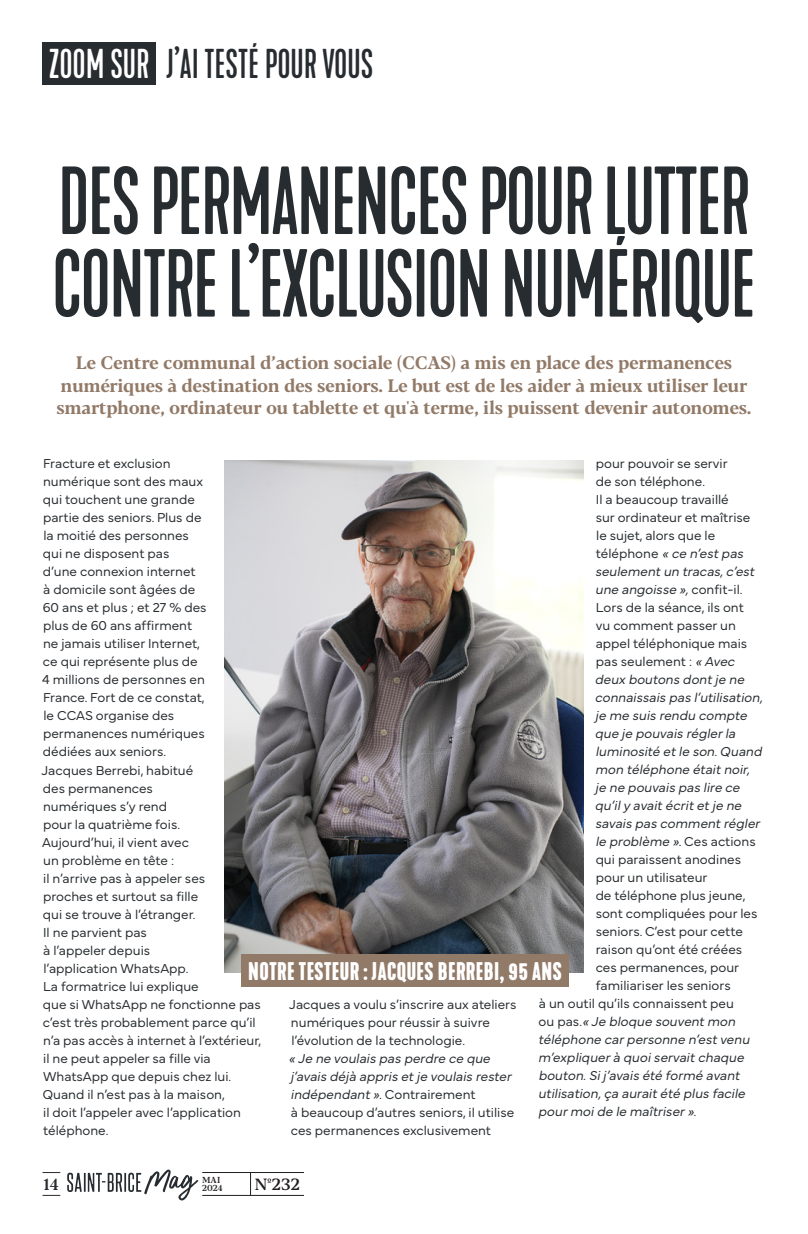
<style>
.page{position:relative;width:808px;height:1234px;background:#fff}
.page>*{position:absolute;margin:0;border:0;box-sizing:border-box;transform-origin:0 0}
.t1{font:condensed 90px/82.5px "Kapra Neue";letter-spacing:-.02em;color:#272c30}
.t2{font:condensed 38.85px "Kapra Neue";color:#272c30}
.t3{font:600 condensed 23.85px "Kapra Neue";letter-spacing:.02em;color:#fff}
.t4{font:700 18px/22.5px "Blacker Pro Tx";letter-spacing:-.015em;color:#927a68;text-align:center}
.t5{font:500 16.2px "Blacker Pro Tx";color:#231f20}
.t6{font:500 16.2px "Blacker Pro Tx";color:#272c30}
.t7{font:300 13.5px/18px "Mundial";color:#272c30}
.t8{font:italic 300 13.5px "Mundial";color:#272c30}
.t9{font:500 8.7px "Blacker Pro Tx";color:#231f20}
.s1{color:#fff}
.s2{font-style:normal}
.s3{font-style:italic}
</style>
<div class="page">
<div style="left:43px;top:43px;width:113px;height:42px;background:#272c30"></div>
<img style="left:225px;top:460px;width:359px;height:512px">
<div style="left:241px;top:954px;width:328px;height:32px;background:#927a68"></div>
<hr style="left:202px;top:1171px;width:102px;height:1px;background:#231f20">
<hr style="left:202px;top:1194px;width:102px;height:1px;background:#231f20">
<svg style="left:250px;top:1172px;width:1px;height:22px"></svg>
<svg style="left:67px;top:1169px;width:131px;height:31px"></svg>
<svg style="left:43px;top:1194px;width:17px;height:1px"></svg>
<h2 class="t2" style="left:49px;top:41px;width:326px"><span class="s1">ZOOM SUR</span> J’AI TESTÉ POUR VOUS</h2>
<h1 class="t1" style="left:52px;top:162px;width:705px">DES PERMANENCES POUR LUTTER<br>CONTRE L’EXCLUSION NUMÉRIQUE</h1>
<p class="t4" style="left:56px;top:350px;width:696px">Le Centre communal d’action sociale (CCAS) a mis en place des permanences numériques à destination des seniors. Le but est de les aider à mieux utiliser leur smartphone, ordinateur ou tablette et qu'à terme, ils puissent devenir autonomes.</p>
<p class="t7" style="left:41px;top:453px;width:222px">Fracture et exclusion<br>numérique sont des maux<br>qui touchent une grande<br>partie des seniors. Plus de<br>la moitié des personnes<br>qui ne disposent pas<br>d’une connexion internet<br>à domicile sont âgées de<br>60 ans et plus ; et 27 % des<br>plus de 60 ans affirment<br>ne jamais utiliser Internet,<br>ce qui représente plus de<br>4 millions de personnes en<br>France. Fort de ce constat,<br>le CCAS organise des<br>permanences numériques<br>dédiées aux seniors.<br>Jacques Berrebi, habitué<br>des permanences<br>numériques s’y rend<br>pour la quatrième fois.<br>Aujourd’hui, il vient avec<br>un problème en tête :<br>il n’arrive pas à appeler ses<br>proches et surtout sa fille<br>qui se trouve à l’étranger.<br>Il ne parvient pas<br>à l’appeler depuis<br>l’application WhatsApp.<br>La formatrice lui explique<br>que si WhatsApp ne fonctionne pas c’est très probablement parce qu’il n’a pas accès à internet à l’extérieur, il ne peut appeler sa fille via<br>WhatsApp que depuis chez lui.<br>Quand il n’est pas à la maison,<br>il doit l’appeler avec l’application téléphone.</p>
<p class="t7" style="left:596px;top:453px;width:133px">pour pouvoir se servir</p>
<p class="t7" style="left:596px;top:471px;width:111px">de son téléphone.</p>
<p class="t7" style="left:596px;top:489px;width:134px">Il a beaucoup travaillé</p>
<p class="t7" style="left:596px;top:507px;width:156px">sur ordinateur et maîtrise</p>
<p class="t7" style="left:596px;top:525px;width:121px">le sujet, alors que le</p>
<p class="t8" style="left:596px;top:543px;width:149px"><span class="s2">téléphone</span> « ce n’est pas</p>
<p class="t8" style="left:595px;top:561px;width:161px">seulement un tracas, c’est</p>
<p class="t8" style="left:595px;top:579px;width:149px">une angoisse », <span class="s2">confit-il.</span></p>
<p class="t7" style="left:596px;top:597px;width:149px">Lors de la séance, ils ont</p>
<p class="t7" style="left:596px;top:615px;width:142px">vu comment passer un</p>
<p class="t7" style="left:596px;top:633px;width:153px">appel téléphonique mais</p>
<p class="t7" style="left:596px;top:651px;width:140px">pas seulement : <span class="s3">« Avec</span></p>
<p class="t8" style="left:595px;top:669px;width:151px">deux boutons dont je ne</p>
<p class="t8" style="left:595px;top:687px;width:169px">connaissais pas l’utilisation,</p>
<p class="t8" style="left:595px;top:705px;width:153px">je me suis rendu compte</p>
<p class="t8" style="left:595px;top:723px;width:142px">que je pouvais régler la</p>
<p class="t8" style="left:595px;top:741px;width:168px">luminosité et le son. Quand</p>
<p class="t8" style="left:595px;top:759px;width:156px">mon téléphone était noir,</p>
<p class="t8" style="left:595px;top:777px;width:146px">je ne pouvais pas lire ce</p>
<p class="t8" style="left:595px;top:795px;width:148px">qu’il y avait écrit et je ne</p>
<p class="t8" style="left:595px;top:813px;width:166px">savais pas comment régler</p>
<p class="t8" style="left:595px;top:831px;width:162px">le problème »<span class="s2">. Ces actions</span></p>
<p class="t7" style="left:596px;top:849px;width:147px">qui paraissent anodines</p>
<p class="t7" style="left:596px;top:867px;width:113px">pour un utilisateur</p>
<p class="t7" style="left:596px;top:885px;width:152px">de téléphone plus jeune,</p>
<p class="t7" style="left:596px;top:903px;width:163px">sont compliquées pour les</p>
<p class="t7" style="left:596px;top:921px;width:149px">seniors. C’est pour cette</p>
<p class="t7" style="left:596px;top:939px;width:148px">raison qu’ont été créées</p>
<p class="t7" style="left:596px;top:957px;width:145px">ces permanences, pour</p>
<p class="t7" style="left:596px;top:975px;width:136px">familiariser les seniors</p>
<p class="t7" style="left:539px;top:993px;width:197px">à un outil qu’ils connaissent peu</p>
<p class="t8" style="left:539px;top:1011px;width:198px"><span class="s2">ou pas.</span>« Je bloque souvent mon</p>
<p class="t8" style="left:538px;top:1029px;width:213px">téléphone car personne n’est venu</p>
<p class="t8" style="left:538px;top:1047px;width:207px">m’expliquer à quoi servait chaque</p>
<p class="t8" style="left:538px;top:1065px;width:203px">bouton. Si j’avais été formé avant</p>
<p class="t8" style="left:538px;top:1083px;width:208px">utilisation, ça aurait été plus facile</p>
<p class="t8" style="left:538px;top:1101px;width:160px">pour moi de le maîtriser ».</p>
<h3 class="t3" style="left:248px;top:955px;width:315px">NOTRE TESTEUR : JACQUES BERREBI, 95 ANS</h3>
<p class="t7" style="left:289px;top:993px;width:229px">Jacques a voulu s’inscrire aux ateliers numériques pour réussir à suivre l’évolution de la technologie.</p>
<p class="t7" style="left:289px;top:1047px;width:227px"><span class="s3">« Je ne voulais pas perdre ce que j’avais déjà appris et je voulais rester indépendant ».</span> Contrairement<br>à beaucoup d’autres seniors, il utilise ces permanences exclusivement</p>
<p class="t9" style="left:202px;top:1173px;width:20px">MAI</p>
<p class="t6" style="left:44px;top:1172px;width:17px">14</p>
<p class="t9" style="left:202px;top:1181px;width:22px">2024</p>
<p class="t5" style="left:255px;top:1172px;width:47px">№232</p>
</div>
